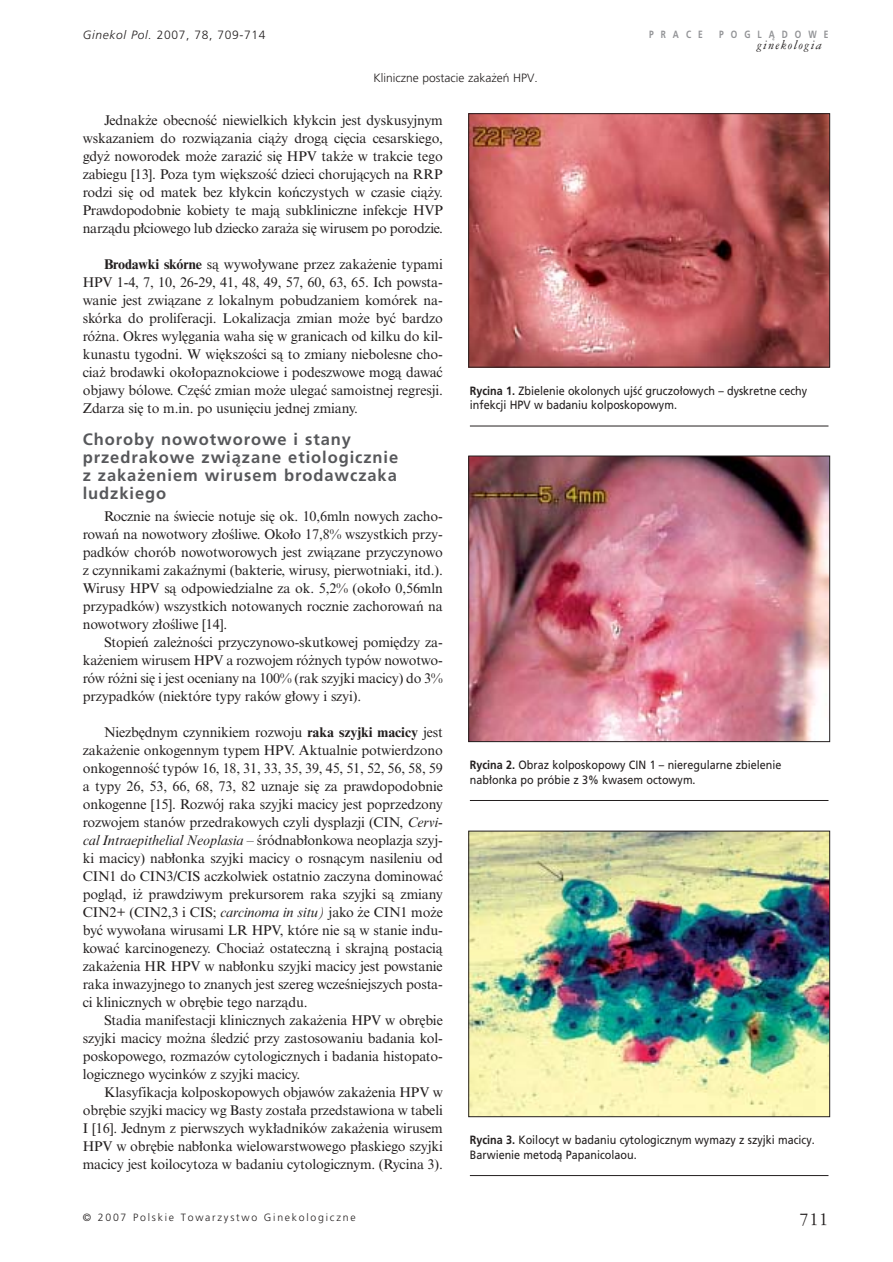
<style>
.page{position:relative;width:893px;height:1262px;background:#fff}
.page>*{position:absolute;margin:0;border:0;box-sizing:border-box;transform-origin:0 0}
.t1{font:19.5px "American Garamond PL";color:#231f1f}
.t2{font:700 16.5px/18px "Pfrutiger";letter-spacing:.055em;color:#57585b}
.t3{font:14.1px/18px "Times NR PL";letter-spacing:-.01em;color:#231f1f;text-align:justify}
.t4{font:italic 13.5px "American Garamond PL";letter-spacing:.1em;color:#231f1f}
.t5{font:12px/14.4px "Pfrutiger Roman";color:#231f1f;scale:.9 1}
.t6{font:300 12px "Pfrutiger";color:#231f1f}
.t7{font:300 12px "Pfrutiger";letter-spacing:.055em;color:#231f1f}
.t8{font:300 10.5px "Pfrutiger";letter-spacing:.165em;color:#231f1f}
.t9{font:700 10.5px "Pfrutiger";letter-spacing:.835em;color:#939497;scale:.8 1}
.s1{font-style:italic}
.s2{font-family:"Times NR Bold PL"}
.s3{font-family:"Times NR Italic PL"}
.s4{font-family:"Pfrutiger";font-weight:700}
</style>
<div class="page">
<img style="left:470px;top:115px;width:358px;height:250px">
<div style="left:468px;top:113px;width:362px;height:254px;border:1px solid #231f1f"></div>
<hr style="left:470px;top:426px;width:358px;height:1px;background:#231f1f">
<img style="left:470px;top:458px;width:358px;height:282px">
<div style="left:468px;top:456px;width:362px;height:286px;border:1px solid #231f1f"></div>
<hr style="left:470px;top:800px;width:358px;height:1px;background:#231f1f">
<img style="left:470px;top:832px;width:358px;height:283px">
<div style="left:468px;top:830px;width:362px;height:287px;border:1px solid #231f1f"></div>
<hr style="left:470px;top:1175px;width:358px;height:1px;background:#231f1f">
<p class="t7" style="left:83px;top:31px;width:184px"><span class="s1">Ginekol Pol.</span> 2007, 78, 709-714</p>
<p class="t6" style="left:373px;top:73px;width:166px">Kliniczne postacie zaka˝eƒ HPV.</p>
<p class="t9" style="left:649px;top:31px;width:69px">PRACE</p>
<p class="t9" style="left:719px;top:31px;width:138px">POGLÑDOWE</p>
<p class="t4" style="left:757px;top:40px;width:66px">ginekologia</p>
<p class="t3" style="left:83px;top:113px;width:361px;text-indent:21px">Jednak˝e obecnoÊç niewielkich k∏ykcin jest dyskusyjnym wskazaniem do rozwiàzania cià˝y drogà ci´cia cesarskiego, gdy˝ noworodek mo˝e zaraziç si´ HPV tak˝e w trakcie tego zabiegu [13]. Poza tym wi´kszoÊç dzieci chorujàcych na RRP rodzi si´ od matek bez k∏ykcin koƒczystych w czasie cià˝y.<br>Prawdopodobnie kobiety te majà subkliniczne infekcje HVP narzàdu p∏ciowego lub dziecko zara˝a si´ wirusem po porodzie.</p>
<p class="t3" style="left:83px;top:257px;width:361px;text-indent:21px"><span class="s2">Brodawki skórne</span> sà wywo∏ywane przez zaka˝enie typami HPV 1-4, 7, 10, 26-29, 41, 48, 49, 57, 60, 63, 65. Ich powsta&shy;wanie jest zwiàzane z lokalnym pobudzaniem komórek na&shy;skórka do proliferacji. Lokalizacja zmian mo˝e byç bardzo ró˝na. Okres wyl´gania waha si´ w granicach od kilku do kil&shy;kunastu tygodni. W wi´kszoÊci sà to zmiany niebolesne cho&shy;cia˝ brodawki oko∏opaznokciowe i podeszwowe mogà dawaç objawy bólowe. Cz´Êç zmian mo˝e ulegaç samoistnej regresji.<br>Zdarza si´ to m.in. po usuni´ciu jednej zmiany.</p>
<p class="t2" style="left:83px;top:431px;width:317px">Choroby nowotworowe i stany przedrakowe zwiàzane etiologicznie z zaka˝eniem wirusem brodawczaka ludzkiego</p>
<p class="t3" style="left:104px;top:509px;width:340px">Rocznie na Êwiecie notuje si´ ok. 10,6mln nowych zacho-</p>
<p class="t3" style="left:83px;top:527px;width:361px">rowaƒ na nowotwory z∏oÊliwe. Oko∏o 17,8% wszystkich przy-</p>
<p class="t3" style="left:83px;top:545px;width:361px">padków chorób nowotworowych jest zwiàzane przyczynowo</p>
<p class="t3" style="left:83px;top:563px;width:361px">z czynnikami zakaênymi (bakterie, wirusy, pierwotniaki, itd.).</p>
<p class="t3" style="left:83px;top:581px;width:361px">Wirusy HPV sà odpowiedzialne za ok. 5,2% (oko∏o 0,56mln</p>
<p class="t3" style="left:83px;top:599px;width:361px">przypadków) wszystkich notowanych rocznie zachorowaƒ na</p>
<p class="t3" style="left:83px;top:617px;width:146px">nowotwory z∏oÊliwe [14].</p>
<p class="t3" style="left:104px;top:635px;width:340px">Stopieƒ zale˝noÊci przyczynowo-skutkowej pomi´dzy za-</p>
<p class="t3" style="left:83px;top:653px;width:361px">ka˝eniem wirusem HPV a rozwojem ró˝nych typów nowotwo-</p>
<p class="t3" style="left:83px;top:671px;width:361px">rów ró˝ni si´ i jest oceniany na 100% (rak szyjki macicy) do 3%</p>
<p class="t3" style="left:83px;top:689px;width:280px">przypadków (niektóre typy raków g∏owy i szyi).</p>
<p class="t3" style="left:104px;top:725px;width:340px">Niezb´dnym czynnikiem rozwoju <span class="s2">raka szyjki macicy</span> jest</p>
<p class="t3" style="left:83px;top:743px;width:361px">zaka˝enie onkogennym typem HPV. Aktualnie potwierdzono</p>
<p class="t3" style="left:83px;top:761px;width:361px">onkogennoÊç typów 16, 18, 31, 33, 35, 39, 45, 51, 52, 56, 58, 59</p>
<p class="t3" style="left:83px;top:779px;width:361px">a typy 26, 53, 66, 68, 73, 82 uznaje si´ za prawdopodobnie</p>
<p class="t3" style="left:83px;top:797px;width:361px">onkogenne [15]. Rozwój raka szyjki macicy jest poprzedzony</p>
<p class="t3" style="left:83px;top:815px;width:361px">rozwojem stanów przedrakowych czyli dysplazji (CIN, <span class="s3">Cervi-</span></p>
<p class="t3" style="left:83px;top:833px;width:361px"><span class="s3">cal Intraepithelial Neoplasia</span> – Êródnab∏onkowa neoplazja szyj-</p>
<p class="t3" style="left:83px;top:851px;width:361px">ki macicy) nab∏onka szyjki macicy o rosnàcym nasileniu od</p>
<p class="t3" style="left:83px;top:869px;width:361px">CIN1 do CIN3/CIS aczkolwiek ostatnio zaczyna dominowaç</p>
<p class="t3" style="left:83px;top:887px;width:361px">poglàd, i˝ prawdziwym prekursorem raka szyjki sà zmiany</p>
<p class="t3" style="left:83px;top:905px;width:361px">CIN2+ (CIN2,3 i CIS; <span class="s3">carcinoma in situ)</span> jako ˝e CIN1 mo˝e</p>
<p class="t3" style="left:83px;top:923px;width:361px">byç wywo∏ana wirusami LR HPV, które nie sà w stanie indu-</p>
<p class="t3" style="left:83px;top:941px;width:361px">kowaç karcinogenezy. Chocia˝ ostatecznà i skrajnà postacià</p>
<p class="t3" style="left:83px;top:959px;width:361px">zaka˝enia HR HPV w nab∏onku szyjki macicy jest powstanie</p>
<p class="t3" style="left:83px;top:977px;width:361px">raka inwazyjnego to znanych jest szereg wczeÊniejszych posta-</p>
<p class="t3" style="left:83px;top:995px;width:226px">ci klinicznych w obr´bie tego narzàdu.</p>
<p class="t3" style="left:104px;top:1013px;width:340px">Stadia manifestacji klinicznych zaka˝enia HPV w obr´bie</p>
<p class="t3" style="left:83px;top:1031px;width:361px">szyjki macicy mo˝na Êledziç przy zastosowaniu badania kol-</p>
<p class="t3" style="left:83px;top:1049px;width:361px">poskopowego, rozmazów cytologicznych i badania histopato-</p>
<p class="t3" style="left:83px;top:1067px;width:219px">logicznego wycinków z szyjki macicy.</p>
<p class="t3" style="left:104px;top:1085px;width:340px">Klasyfikacja kolposkopowych objawów zaka˝enia HPV w</p>
<p class="t3" style="left:83px;top:1103px;width:361px">obr´bie szyjki macicy wg Basty zosta∏a przedstawiona w tabeli</p>
<p class="t3" style="left:83px;top:1121px;width:361px">I [16]. Jednym z pierwszych wyk∏adników zaka˝enia wirusem</p>
<p class="t3" style="left:83px;top:1139px;width:361px">HPV w obr´bie nab∏onka wielowarstwowego p∏askiego szyjki</p>
<p class="t3" style="left:83px;top:1157px;width:361px">macicy jest koilocytoza w badaniu cytologicznym. (Rycina 3).</p>
<p class="t5" style="left:470px;top:385px;width:376px"><span class="s4">Rycina 1.</span> Zbielenie okolonych ujÊç gruczo∏owych – dyskretne cechy infekcji HPV w badaniu kolposkopowym.</p>
<p class="t5" style="left:470px;top:759px;width:348px"><span class="s4">Rycina 2.</span> Obraz kolposkopowy CIN 1 – nieregularne zbielenie nab∏onka po próbie z 3% kwasem octowym.</p>
<p class="t5" style="left:470px;top:1134px;width:384px"><span class="s4">Rycina 3.</span> Koilocyt w badaniu cytologicznym wymazy z szyjki macicy.<br>Barwienie metodà Papanicolaou.</p>
<p class="t8" style="left:83px;top:1213px;width:274px">© 2007 Polskie Towarzystwo Ginekologiczne</p>
<p class="t1" style="left:799px;top:1211px;width:30px">711</p>
</div>
